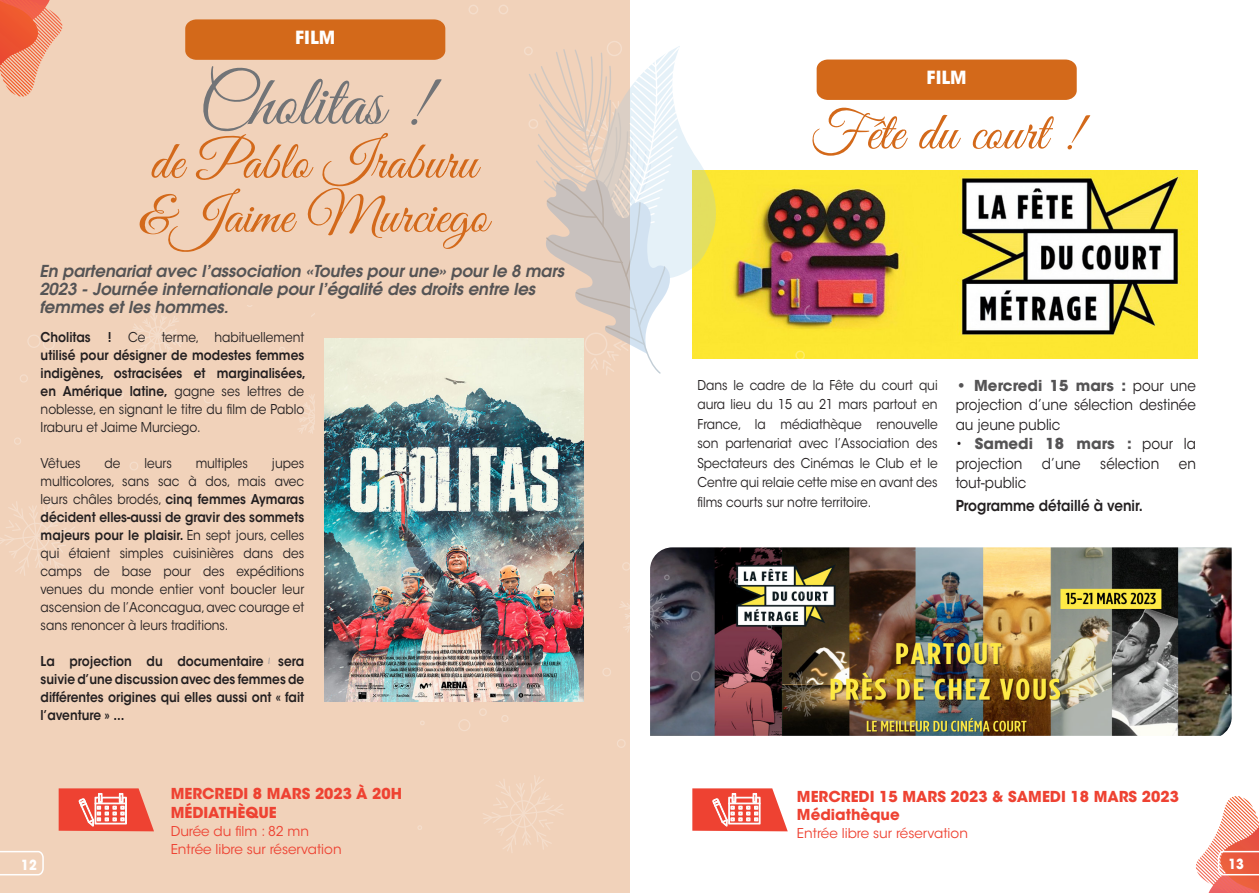
<style>
.page{position:relative;width:1259px;height:893px;background:#fff}
.page>*{position:absolute;margin:0;border:0;box-sizing:border-box;transform-origin:0 0}
.t1{font:72px "Great Vibes";color:#727477}
.t2{font:54px "Great Vibes";color:#d3691a}
.t3{font:700 18px "ITC Avant Garde Std";color:#fff}
.t4{font:italic 600 16.5px/18px "Avant Garde LT";color:#555455}
.t5{font:15px/19.5px "ITC Avant Garde Std";color:#231f20;text-align:justify;scale:.9 1}
.t6{font:700 15px "ITC Avant Garde Std";color:#ee4232}
.t7{font:600 15px "ITC Avant Garde Std";color:#231f20;scale:.9 1}
.t8{font:700 13.95px "Avant Garde LT";color:#fff;scale:.9 1}
.t9{font:13.5px/18px "ITC Avant Garde Std";color:#231f20;text-align:justify;scale:.9 1}
.t10{font:600 13.5px/18px "ITC Avant Garde Std";color:#231f20;text-align:justify;scale:.9 1}
.t11{font:13.5px "ITC Avant Garde Std";color:#ee4232}
.s1{font-weight:600}
.s2{font-weight:700;color:#555455}
</style>
<div class="page">
<div style="left:0;top:0;width:629px;height:893px;background:#f1d2ba"></div>
<svg style="left:0;top:0;width:62px;height:96px"></svg>
<svg style="left:0;top:851px;width:44px;height:25px"></svg>
<svg style="left:1195px;top:796px;width:64px;height:97px"></svg>
<img style="left:726px;top:170px;width:471px;height:189px">
<svg style="left:692px;top:788px;width:95px;height:43px"></svg>
<div style="left:816px;top:60px;width:260px;height:40px;background:#d3691a"></div>
<div style="left:185px;top:19px;width:260px;height:41px;background:#d3691a"></div>
<img style="left:324px;top:339px;width:259px;height:363px">
<svg style="left:59px;top:788px;width:95px;height:43px;background:#f06d5e"></svg>
<img style="left:650px;top:547px;width:581px;height:189px">
<div style="left:479px;top:708px;width:8px;height:8px;border:1px solid #fff;border-radius:50%"></div>
<div style="left:458px;top:719px;width:12px;height:12px;border:1px solid #fff;border-radius:50%"></div>
<div style="left:530px;top:615px;width:12px;height:12px;border:1px solid #fff;border-radius:50%"></div>
<div style="left:733px;top:578px;width:7px;height:7px;border:1px solid #fff;border-radius:50%"></div>
<svg style="left:501px;top:715px;width:7px;height:7px"></svg>
<svg style="left:765px;top:624px;width:8px;height:7px"></svg>
<svg style="left:780px;top:670px;width:46px;height:48px;background:#544630"></svg>
<svg style="left:418px;top:825px;width:4px;height:5px"></svg>
<svg style="left:483px;top:775px;width:81px;height:77px"></svg>
<svg style="left:797px;top:584px;width:31px;height:13px"></svg>
<svg style="left:505px;top:650px;width:11px;height:11px"></svg>
<svg style="left:689px;top:669px;width:12px;height:13px"></svg>
<svg style="left:619px;top:574px;width:52px;height:66px"></svg>
<svg style="left:617px;top:739px;width:8px;height:9px"></svg>
<svg style="left:603px;top:668px;width:8px;height:8px"></svg>
<div style="left:687px;top:844px;width:14px;height:14px;border:1px solid #fff;border-radius:50%"></div>
<img style="left:401px;top:547px;width:46px;height:47px">
<div style="left:622px;top:562px;width:9px;height:9px;border:1px solid #fff;border-radius:50%"></div>
<div style="left:514px;top:612px;width:14px;height:14px;border:1px solid #fff;border-radius:50%"></div>
<div style="left:524px;top:46px;width:9px;height:9px;border:1px solid #fff;border-radius:50%"></div>
<svg style="left:794px;top:349px;width:12px;height:10px"></svg>
<div style="left:498px;top:4px;width:10px;height:11px;border:1px solid #fff;border-radius:50%"></div>
<div style="left:468px;top:4px;width:10px;height:11px;border:1px solid #fff;border-radius:50%"></div>
<div style="left:640px;top:370px;width:16px;height:16px;border:1px solid #fff;border-radius:50%"></div>
<svg style="left:804px;top:304px;width:6px;height:16px"></svg>
<svg style="left:527px;top:0;width:199px;height:376px"></svg>
<div style="left:43px;top:338px;width:12px;height:12px;border:1px solid #fff;border-radius:50%"></div>
<svg style="left:14px;top:438px;width:7px;height:7px"></svg>
<svg style="left:279px;top:347px;width:6px;height:5px"></svg>
<svg style="left:294px;top:394px;width:21px;height:40px"></svg>
<svg style="left:0;top:498px;width:76px;height:78px"></svg>
<svg style="left:20px;top:374px;width:8px;height:8px"></svg>
<svg style="left:204px;top:394px;width:9px;height:9px"></svg>
<svg style="left:249px;top:496px;width:5px;height:4px"></svg>
<svg style="left:132px;top:309px;width:51px;height:52px"></svg>
<svg style="left:130px;top:462px;width:8px;height:8px"></svg>
<svg style="left:115px;top:390px;width:9px;height:9px"></svg>
<svg style="left:238px;top:657px;width:32px;height:6px"></svg>
<div style="left:200px;top:567px;width:14px;height:14px;border:1px solid #fff;border-radius:50%"></div>
<div style="left:27px;top:334px;width:14px;height:14px;border:1px solid #fff;border-radius:50%"></div>
<p class="t3" style="left:295px;top:26px;width:42px">FILM</p>
<p class="t1" style="left:199px;top:63px;width:230px">Cholitas !</p>
<p class="t2" style="left:150px;top:132px;width:328px">de Pablo Iraburu</p>
<p class="t2" style="left:139px;top:186px;width:350px">&amp;Jaime Murciego</p>
<p class="t4" style="left:39px;top:262px;width:526px">En partenariat avec l’association «Toutes pour une» pour le 8 mars<br>2023 - Journée internationale pour l’égalité des droits entre les femmes et les hommes.</p>
<p class="t10" style="left:41px;top:328px;width:57px">Cholitas</p>
<p class="t9" style="left:41px;top:328px;width:296px;text-align:left;text-indent:67px"><span class="s1">!</span> Ce terme, habituellement <span class="s1">utilisé pour désigner de modestes femmes indigènes, ostracisées et marginalisées, en Amérique latine,</span> gagne ses lettres de noblesse, en signant le titre du film de Pablo Iraburu et Jaime Murciego.</p>
<p class="t9" style="left:41px;top:454px;width:46px">Vêtues</p>
<p class="t9" style="left:105px;top:454px;width:19px">de</p>
<p class="t9" style="left:144px;top:454px;width:32px">leurs</p>
<p class="t9" style="left:196px;top:454px;width:60px">multiples</p>
<p class="t9" style="left:41px;top:454px;width:294px;text-indent:231px">jupes multicolores, sans sac à dos, mais avec leurs châles brodés, <span class="s1">cinq femmes Aymaras décident elles-aussi de gravir des sommets majeurs pour le plaisir.</span> En sept jours, celles qui étaient simples cuisinières dans des camps de base pour des expéditions venues du monde entier vont boucler leur ascension de l’Aconcagua, avec courage et sans renoncer à leurs traditions.</p>
<p class="t10" style="left:41px;top:652px;width:294px">La projection du documentaire sera suivie d’une discussion avec des femmes de différentes origines qui elles aussi ont « fait l’aventure » ...</p>
<p class="t6" style="left:171px;top:784px;width:233px">MERCREDI 8 MARS 2023 À 20H</p>
<p class="t6" style="left:171px;top:802px;width:108px">MÉDIATHÈQUE</p>
<p class="t11" style="left:171px;top:822px;width:140px">Durée du film : 82 mn</p>
<p class="t11" style="left:171px;top:840px;width:172px">Entrée libre sur réservation</p>
<p class="t3" style="left:926px;top:66px;width:42px">FILM</p>
<p class="t2" style="left:809px;top:103px;width:272px">Fête du court !</p>
<p class="t9" style="left:697px;top:375px;width:268px;line-height:19.5px">Dans le cadre de la Fête du court qui aura lieu du 15 au 21 mars partout en France, la médiathèque renouvelle son partenariat avec l’Association des Spectateurs des Cinémas le Club et le Centre qui relaie cette mise en avant des films courts sur notre territoire.</p>
<p class="t5" style="left:955px;top:376px;width:268px"><span class="s2">• Mercredi 15 mars :</span> pour une projection d’une sélection destinée au jeune public</p>
<p class="t5" style="left:955px;top:434px;width:268px">• <span class="s2">Samedi 18 mars :</span> pour la projection</p>
<p class="t5" style="left:1042px;top:454px;width:45px">d’une</p>
<p class="t5" style="left:1100px;top:454px;width:67px">sélection</p>
<p class="t5" style="left:1178px;top:454px;width:20px">en</p>
<p class="t5" style="left:955px;top:473px;width:80px">tout-public</p>
<p class="t7" style="left:955px;top:496px;width:209px">Programme détaillé à venir.</p>
<p class="t6" style="left:797px;top:787px;width:383px">MERCREDI 15 MARS 2023 &amp; SAMEDI 18 MARS 2023</p>
<p class="t6" style="left:797px;top:805px;width:104px">Médiathèque</p>
<p class="t11" style="left:797px;top:825px;width:172px">Entrée libre sur réservation</p>
<p class="t8" style="left:21px;top:856px;width:19px">12</p>
<p class="t8" style="left:1228px;top:855px;width:19px">13</p>
</div>
